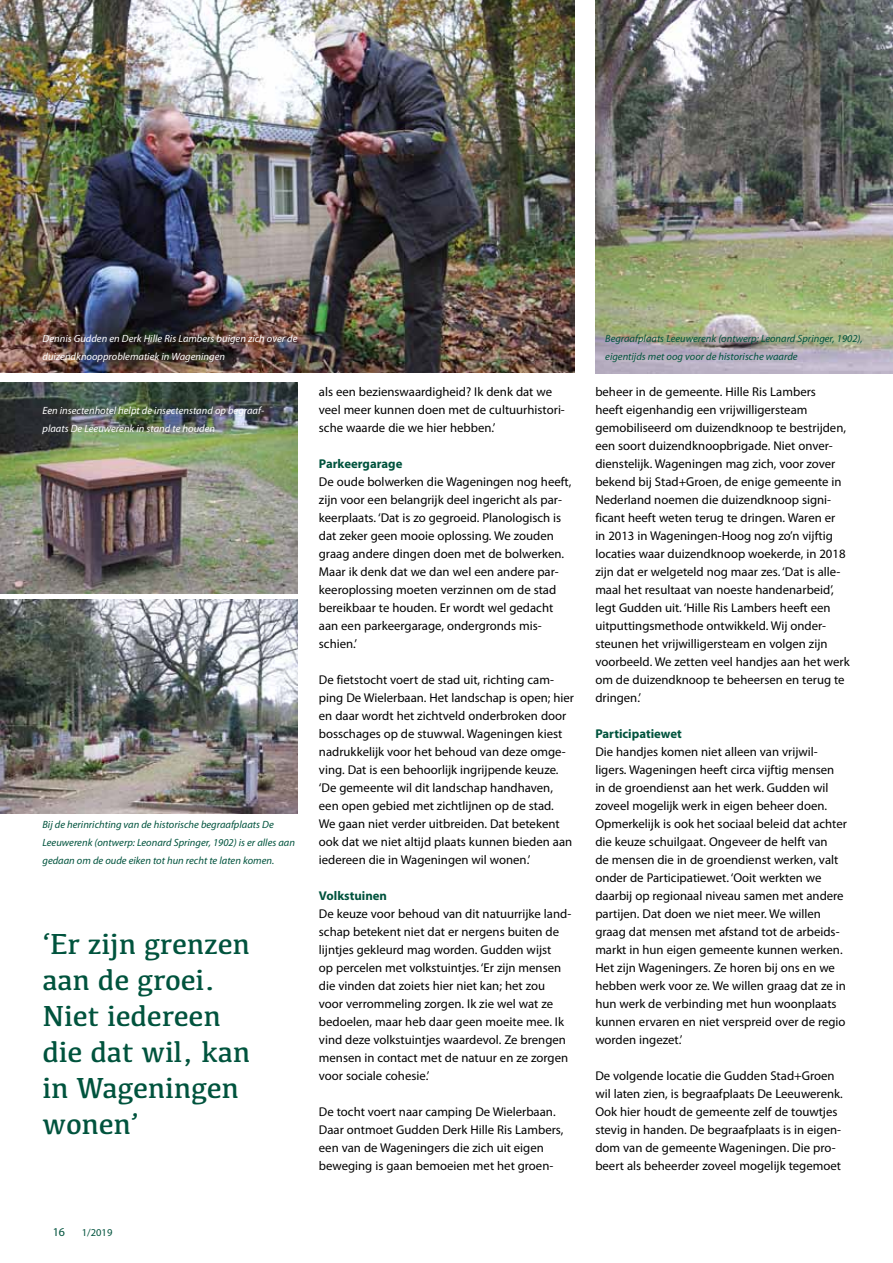
<style>
.page{position:relative;width:893px;height:1263px;background:#fff}
.page>*{position:absolute;margin:0;border:0;box-sizing:border-box;transform-origin:0 0}
.t1{font:30px/36px "Kefa";letter-spacing:-.01em;color:#00533d}
.t2{font:12.75px/18px "Myriad Pro";color:#000}
.t3{font:700 12.75px "Myriad Pro";color:#00533d}
.t4{font:12px "Myriad Pro";color:#00533d}
.t5{font:italic 10.5px/18px "Myriad Pro";color:#00533d}
.t6{font:italic 10.5px/18px "Myriad Pro";color:#fff}
.t7{font:10.5px "Myriad Pro";color:#00533d}
</style>
<div class="page">
<img style="left:0;top:0;width:574px;height:372px">
<img style="left:595px;top:0;width:298px;height:373px">
<img style="left:0;top:383px;width:298px;height:211px">
<img style="left:0;top:600px;width:298px;height:213px">
<p class="t6" style="left:43px;top:329px;width:256px">Dennis Gudden en Derk Hille Ris Lambers buigen zich over de duizendknoopproblematiek in Wageningen</p>
<p class="t6" style="left:43px;top:401px;width:223px">Een insectenhotel helpt de insectenstand op begraaf&shy;plaats De Leeuwerenk in stand te houden</p>
<p class="t5" style="left:43px;top:815px;width:254px">Bij de herinrichting van de historische begraafplaats De<br>Leeuwerenk (ontwerp: Leonard Springer, 1902) is er alles aan gedaan om de oude eiken tot hun recht te laten komen.</p>
<h1 class="t1" style="left:43px;top:925px;width:209px">‘Er zijn grenzen aan de groei.<br>Niet iedereen die dat wil, kan in Wageningen wonen’</h1>
<p class="t2" style="left:319px;top:383px;width:247px">als een bezienswaardigheid? Ik denk dat we veel meer kunnen doen met de cultuurhistori&shy;sche waarde die we hier hebben.’</p>
<p class="t3" style="left:319px;top:455px;width:85px">Parkeergarage</p>
<p class="t2" style="left:319px;top:473px;width:254px">De oude bolwerken die Wageningen nog heeft, zijn voor een belangrijk deel ingericht als par&shy;keerplaats. ‘Dat is zo gegroeid. Planologisch is dat zeker geen mooie oplossing. We zouden graag andere dingen doen met de bolwerken.<br>Maar ik denk dat we dan wel een andere par&shy;keeroplossing moeten verzinnen om de stad bereikbaar te houden. Er wordt wel gedacht aan een parkeergarage, ondergronds mis&shy;schien.’</p>
<p class="t2" style="left:319px;top:671px;width:257px">De fietstocht voert de stad uit, richting cam&shy;ping De Wielerbaan. Het landschap is open; hier en daar wordt het zichtveld onderbroken door bosschages op de stuwwal. Wageningen kiest nadrukkelijk voor het behoud van deze omge&shy;ving. Dat is een behoorlijk ingrijpende keuze. ‘De gemeente wil dit landschap handhaven, een open gebied met zichtlijnen op de stad.<br>We gaan niet verder uitbreiden. Dat betekent ook dat we niet altijd plaats kunnen bieden aan iedereen die in Wageningen wil wonen.’</p>
<p class="t3" style="left:319px;top:887px;width:70px">Volkstuinen</p>
<p class="t2" style="left:319px;top:905px;width:254px">De keuze voor behoud van dit natuurrijke land&shy;schap betekent niet dat er nergens buiten de lijntjes gekleurd mag worden. Gudden wijst<br>op percelen met volkstuintjes. ‘Er zijn mensen die vinden dat zoiets hier niet kan; het zou voor verrommeling zorgen. Ik zie wel wat ze bedoelen, maar heb daar geen moeite mee. Ik vind deze volkstuintjes waardevol. Ze brengen mensen in contact met de natuur en ze zorgen voor sociale cohesie.’</p>
<p class="t2" style="left:319px;top:1103px;width:246px">De tocht voert naar camping De Wielerbaan.<br>Daar ontmoet Gudden Derk Hille Ris Lambers, een van de Wageningers die zich uit eigen beweging is gaan bemoeien met het groen-</p>
<p class="t5" style="left:605px;top:329px;width:259px">Begraafplaats Leeuwerenk (ontwerp: Leonard Springer, 1902), eigentijds met oog voor de historische waarde</p>
<p class="t2" style="left:595px;top:383px;width:256px">beheer in de gemeente. Hille Ris Lambers<br>heeft eigenhandig een vrijwilligersteam gemobiliseerd om duizendknoop te bestrijden, een soort duizendknoopbrigade. Niet onver&shy;dienstelijk. Wageningen mag zich, voor zover bekend bij Stad+Groen, de enige gemeente in Nederland noemen die duizendknoop signi&shy;ficant heeft weten terug te dringen. Waren er<br>in 2013 in Wageningen-Hoog nog zo’n vijftig locaties waar duizendknoop woekerde, in 2018 zijn dat er welgeteld nog maar zes. ‘Dat is alle&shy;maal het resultaat van noeste handenarbeid’, legt Gudden uit. ‘Hille Ris Lambers heeft een uitputtingsmethode ontwikkeld. Wij onder&shy;steunen het vrijwilligersteam en volgen zijn voorbeeld. We zetten veel handjes aan het werk om de duizendknoop te beheersen en terug te dringen.’</p>
<p class="t3" style="left:595px;top:726px;width:88px">Participatiewet</p>
<p class="t2" style="left:595px;top:743px;width:253px">Die handjes komen niet alleen van vrijwil&shy;ligers. Wageningen heeft circa vijftig mensen in de groendienst aan het werk. Gudden wil zoveel mogelijk werk in eigen beheer doen.<br>Opmerkelijk is ook het sociaal beleid dat achter die keuze schuilgaat. Ongeveer de helft van<br>de mensen die in de groendienst werken, valt onder de Participatiewet. ‘Ooit werkten we daarbij op regionaal niveau samen met andere partijen. Dat doen we niet meer. We willen graag dat mensen met afstand tot de arbeids&shy;markt in hun eigen gemeente kunnen werken.<br>Het zijn Wageningers. Ze horen bij ons en we hebben werk voor ze. We willen graag dat ze in hun werk de verbinding met hun woonplaats kunnen ervaren en niet verspreid over de regio worden ingezet.’</p>
<p class="t2" style="left:595px;top:1067px;width:249px">De volgende locatie die Gudden Stad+Groen wil laten zien, is begraafplaats De Leeuwerenk.<br>Ook hier houdt de gemeente zelf de touwtjes stevig in handen. De begraafplaats is in eigen&shy;dom van de gemeente Wageningen. Die pro&shy;beert als beheerder zoveel mogelijk tegemoet</p>
<p class="t4" style="left:53px;top:1224px;width:14px">16</p>
<p class="t7" style="left:82px;top:1226px;width:32px">1/2019</p>
</div>
